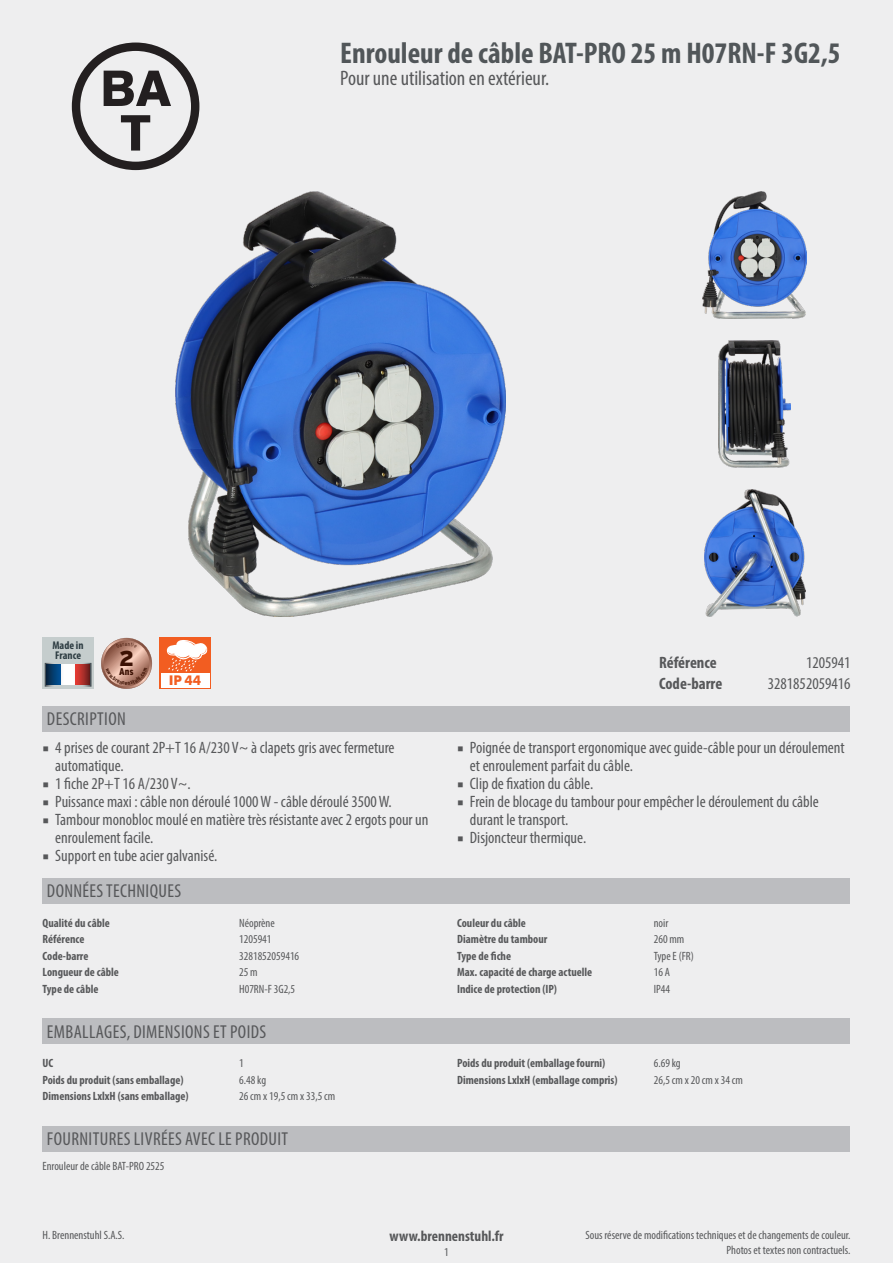
<style>
.page{position:relative;width:893px;height:1263px;background:#eeeeef}
.page>*{position:absolute;margin:0;border:0;box-sizing:border-box;transform-origin:0 0}
.t1{font:700 condensed 30px "Myriad Pro";color:#515659}
.subtitle{font:condensed 21px "Myriad Pro";color:#57585a}
.table_headline{font:condensed 18.75px "Myriad Pro";letter-spacing:.02em;color:#57585a}
.header_value{font:condensed 16.5px/18px "Myriad Pro";color:#57585a}
.header_key{font:700 condensed 16.5px "Myriad Pro";color:#57585a}
.footer_middle{font:700 condensed 15px "Myriad Pro";color:#57585a}
.t2{font:700 13.35px "Futura BT";color:#f25d21}
.techdata_key{font:700 condensed 12px "Myriad Pro";color:#57585a}
.techdata_value{font:condensed 12px "Myriad Pro";color:#57585a}
.footer_right{font:condensed 12px/15px "Myriad Pro";color:#57585a;text-align:right}
.scope_of_delivery{font:condensed 12px "Myriad Pro";color:#57585a}
.footer_left{font:condensed 12px "Myriad Pro";color:#57585a}
.pageno{font:condensed 12px "Myriad Pro";color:#57585a}
.t3{font:700 condensed 11.25px/10.4px "Myriad Pro";color:#2d3c42}
.t4{font:900 condensed 9.9px "Interstate";color:#3c1204}
.s1{font-family:"Minion Pro";font-stretch:normal}
</style>
<div class="page">
<div style="left:43px;top:638px;width:51px;height:51px;background:#c5cdcd"></div>
<img style="left:45px;top:663px;width:46px;height:24px">
<svg style="left:61px;top:685px;width:14px;height:1px"></svg>
<img style="left:46px;top:664px;width:44px;height:21px">
<div style="left:160px;top:638px;width:51px;height:51px;background:#f25d21"></div>
<div style="left:161px;top:673px;width:48px;height:15px;background:#fff"></div>
<svg style="left:167px;top:640px;width:41px;height:32px"></svg>
<div style="left:43px;top:706px;width:807px;height:25px;background:#bcbdc0"></div>
<div style="left:43px;top:878px;width:807px;height:26px;background:#bcbdc0"></div>
<div style="left:43px;top:1018px;width:807px;height:26px;background:#bcbdc0"></div>
<div style="left:43px;top:1126px;width:807px;height:25px;background:#bcbdc0"></div>
<img style="left:175px;top:191px;width:330px;height:426px">
<img style="left:703px;top:191px;width:104px;height:128px">
<img style="left:719px;top:340px;width:72px;height:128px">
<img style="left:704px;top:489px;width:102px;height:128px">
<div style="left:72px;top:43px;width:127px;height:127px;border:8px solid #231f20;border-radius:50%"></div>
<svg style="left:104px;top:71px;width:67px;height:35px"></svg>
<svg style="left:121px;top:115px;width:29px;height:36px"></svg>
<svg style="left:101px;top:638px;width:51px;height:51px"></svg>
<p class="t1" style="left:340px;top:34px;width:502px">Enrouleur de câble BAT-PRO 25 m H07RN-F 3G2,5</p>
<p class="subtitle" style="left:340px;top:66px;width:210px">Pour une utilisation en extérieur.</p>
<p class="t3" style="left:52px;top:639px;width:33px">Made in<br>France</p>
<p class="t4" style="left:119px;top:665px;width:17px"><sup>2</sup>Ans</p>
<p class="t2" style="left:169px;top:672px;width:34px">IP 44</p>
<p class="header_key" style="left:659px;top:652px;width:59px">Référence</p>
<p class="header_value" style="left:806px;top:653px;width:46px">1205941</p>
<p class="header_key" style="left:659px;top:673px;width:65px">Code-barre</p>
<p class="header_value" style="left:768px;top:674px;width:84px">3281852059416</p>
<p class="table_headline" style="left:47px;top:707px;width:80px">DESCRIPTION</p>
<p class="header_value" style="left:55px;top:738px;width:341px;text-indent:-13px"><span class="s1">■</span> 4 prises de courant 2P+T 16 A/230 V~ à clapets gris avec fermeture automatique.</p>
<p class="header_value" style="left:43px;top:774px;width:150px"><span class="s1">■</span> 1 fiche 2P+T 16 A/230 V~.</p>
<p class="header_value" style="left:43px;top:792px;width:351px"><span class="s1">■</span> Puissance maxi : câble non déroulé 1000 W - câble déroulé 3500 W.</p>
<p class="header_value" style="left:55px;top:810px;width:375px;text-indent:-13px"><span class="s1">■</span> Tambour monobloc moulé en matière très résistante avec 2 ergots pour un enroulement facile.</p>
<p class="header_value" style="left:43px;top:846px;width:176px"><span class="s1">■</span> Support en tube acier galvanisé.</p>
<p class="table_headline" style="left:47px;top:880px;width:136px">DONNÉES TECHNIQUES</p>
<p class="techdata_key" style="left:43px;top:915px;width:69px">Qualité du câble</p>
<p class="techdata_value" style="left:239px;top:915px;width:37px">Néoprène</p>
<p class="techdata_key" style="left:43px;top:932px;width:43px">Référence</p>
<p class="techdata_value" style="left:239px;top:932px;width:34px">1205941</p>
<p class="techdata_key" style="left:43px;top:948px;width:47px">Code-barre</p>
<p class="techdata_value" style="left:239px;top:949px;width:62px">3281852059416</p>
<p class="techdata_key" style="left:43px;top:965px;width:78px">Longueur de câble</p>
<p class="techdata_value" style="left:239px;top:965px;width:20px">25 m</p>
<p class="techdata_key" style="left:43px;top:981px;width:57px">Type de câble</p>
<p class="techdata_value" style="left:239px;top:982px;width:58px">H07RN-F 3G2,5</p>
<p class="table_headline" style="left:47px;top:1020px;width:221px">EMBALLAGES, DIMENSIONS ET POIDS</p>
<p class="techdata_key" style="left:43px;top:1055px;width:12px">UC</p>
<p class="techdata_value" style="left:239px;top:1056px;width:6px">1</p>
<p class="techdata_key" style="left:43px;top:1072px;width:142px">Poids du produit (sans emballage)</p>
<p class="techdata_value" style="left:239px;top:1072px;width:28px">6.48 kg</p>
<p class="techdata_key" style="left:43px;top:1089px;width:148px">Dimensions LxlxH (sans emballage)</p>
<p class="techdata_value" style="left:239px;top:1089px;width:98px">26 cm x 19,5 cm x 33,5 cm</p>
<p class="table_headline" style="left:47px;top:1127px;width:243px">FOURNITURES LIVRÉES AVEC LE PRODUIT</p>
<p class="scope_of_delivery" style="left:43px;top:1159px;width:123px">Enrouleur de câble BAT-PRO 2525</p>
<p class="header_value" style="left:470px;top:738px;width:376px;text-indent:-13px"><span class="s1">■</span> Poignée de transport ergonomique avec guide-câble pour un déroulement et enroulement parfait du câble.</p>
<p class="header_value" style="left:457px;top:774px;width:138px"><span class="s1">■</span> Clip de fixation du câble.</p>
<p class="header_value" style="left:470px;top:792px;width:350px;text-indent:-13px"><span class="s1">■</span> Frein de blocage du tambour pour empêcher le déroulement du câble durant le transport.</p>
<p class="header_value" style="left:457px;top:828px;width:131px"><span class="s1">■</span> Disjoncteur thermique.</p>
<p class="techdata_key" style="left:457px;top:915px;width:70px">Couleur du câble</p>
<p class="techdata_value" style="left:654px;top:915px;width:16px">noir</p>
<p class="techdata_key" style="left:457px;top:932px;width:92px">Diamètre du tambour</p>
<p class="techdata_value" style="left:654px;top:932px;width:32px">260 mm</p>
<p class="techdata_key" style="left:457px;top:948px;width:55px">Type de fiche</p>
<p class="techdata_value" style="left:654px;top:949px;width:42px">Type E (FR)</p>
<p class="techdata_key" style="left:457px;top:965px;width:137px">Max. capacité de charge actuelle</p>
<p class="techdata_value" style="left:654px;top:965px;width:18px">16 A</p>
<p class="techdata_key" style="left:457px;top:981px;width:101px">Indice de protection (IP)</p>
<p class="techdata_value" style="left:654px;top:982px;width:18px">IP44</p>
<p class="techdata_key" style="left:457px;top:1055px;width:150px">Poids du produit (emballage fourni)</p>
<p class="techdata_value" style="left:654px;top:1056px;width:28px">6.69 kg</p>
<p class="techdata_key" style="left:457px;top:1072px;width:162px">Dimensions LxlxH (emballage compris)</p>
<p class="techdata_value" style="left:654px;top:1072px;width:91px">26,5 cm x 20 cm x 34 cm</p>
<p class="footer_middle" style="left:389px;top:1227px;width:116px">www.brennenstuhl.fr</p>
<p class="pageno" style="left:444px;top:1245px;width:6px">1</p>
<p class="footer_left" style="left:43px;top:1228px;width:84px">H. Brennenstuhl S.A.S.</p>
<p class="footer_right" style="left:585px;top:1227px;width:267px">Sous réserve de modifications techniques et de changements de couleur.<br>Photos et textes non contractuels.</p>
</div>
